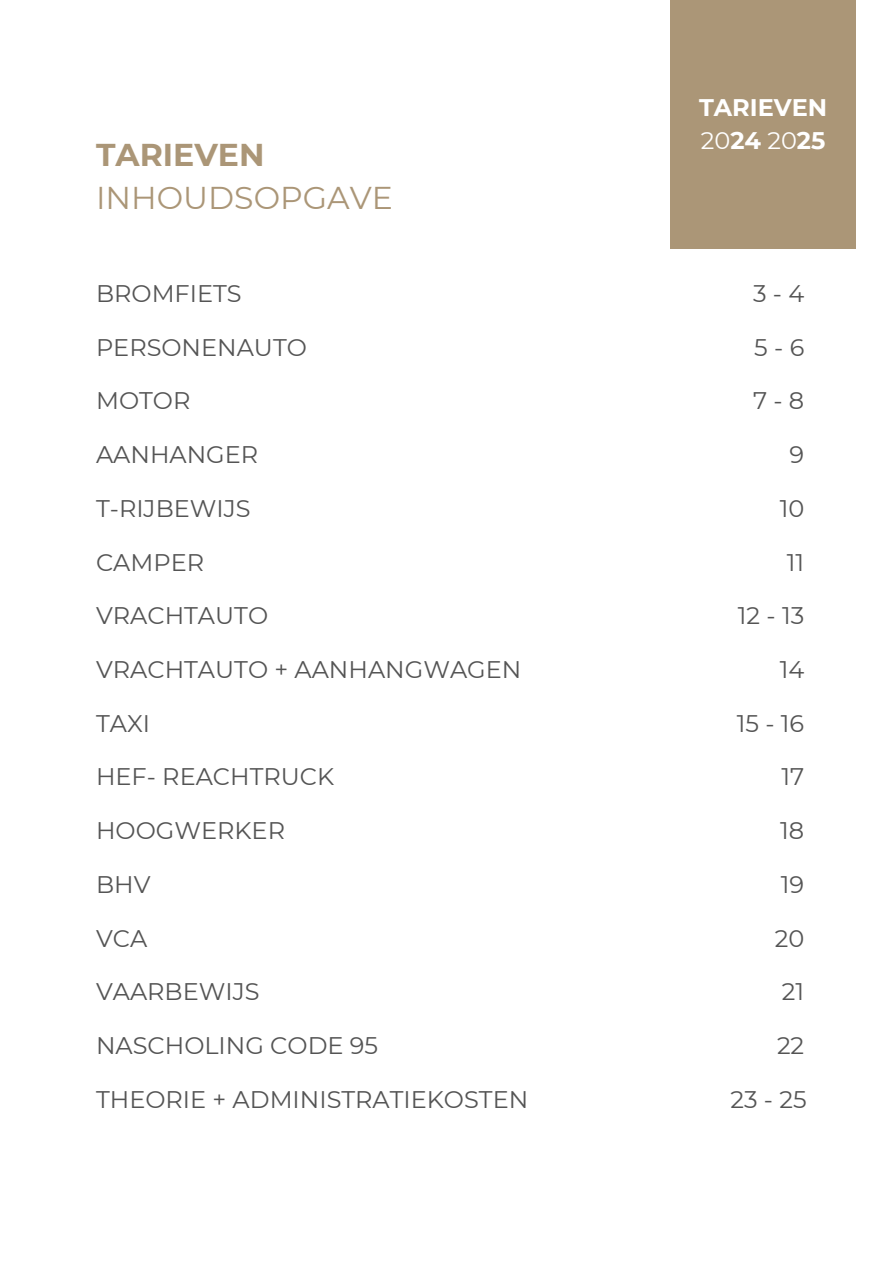
<style>
.page{position:relative;width:894px;height:1264px;background:#fff}
.page>*{position:absolute;margin:0;border:0;box-sizing:border-box;transform-origin:0 0}
.t1{font:31.5px/43.8px "Montserrat";color:#ab9677}
.t2{font:24px "Montserrat";color:#545454}
.t3{font:700 24px "Montserrat";color:#fff}
.t4{font:24px "Montserrat";color:#fff}
.s1{font-weight:700}
</style>
<div class="page">
<div style="left:670px;top:0;width:185px;height:249px;background:#ab9677"></div>
<p class="t1" style="left:96px;top:132px;width:298px"><span class="s1">TARIEVEN<br></span>INHOUDSOPGAVE</p>
<h1 class="t3" style="left:698px;top:93px;width:130px">TARIEVEN</h1>
<p class="t4" style="left:700px;top:125px;width:126px">20<span class="s1">24</span> 20<span class="s1">25</span></p>
<p class="t2" style="left:96px;top:278px;width:147px">BROMFIETS</p>
<p class="t2" style="left:752px;top:278px;width:53px">3-4</p>
<p class="t2" style="left:96px;top:332px;width:212px">PERSONENAUTO</p>
<p class="t2" style="left:754px;top:332px;width:51px">5-6</p>
<p class="t2" style="left:96px;top:386px;width:96px">MOTOR</p>
<p class="t2" style="left:752px;top:386px;width:53px">7-8</p>
<p class="t2" style="left:96px;top:440px;width:164px">AANHANGER</p>
<p class="t2" style="left:789px;top:440px;width:16px">9</p>
<p class="t2" style="left:96px;top:493px;width:156px">T-RIJBEWIJS</p>
<p class="t2" style="left:779px;top:493px;width:26px">10</p>
<p class="t2" style="left:96px;top:547px;width:109px">CAMPER</p>
<p class="t2" style="left:786px;top:547px;width:19px">11</p>
<p class="t2" style="left:96px;top:601px;width:173px">VRACHTAUTO</p>
<p class="t2" style="left:737px;top:601px;width:68px">12 - 13</p>
<p class="t2" style="left:96px;top:654px;width:426px">VRACHTAUTO + AANHANGWAGEN</p>
<p class="t2" style="left:779px;top:654px;width:26px">14</p>
<p class="t2" style="left:96px;top:708px;width:55px">TAXI</p>
<p class="t2" style="left:736px;top:708px;width:69px">15 - 16</p>
<p class="t2" style="left:96px;top:762px;width:240px">HEF- REACHTRUCK</p>
<p class="t2" style="left:781px;top:762px;width:24px">17</p>
<p class="t2" style="left:96px;top:816px;width:190px">HOOGWERKER</p>
<p class="t2" style="left:780px;top:816px;width:25px">18</p>
<p class="t2" style="left:96px;top:869px;width:56px">BHV</p>
<p class="t2" style="left:780px;top:869px;width:25px">19</p>
<p class="t2" style="left:96px;top:923px;width:53px">VCA</p>
<p class="t2" style="left:774px;top:923px;width:31px">20</p>
<p class="t2" style="left:96px;top:977px;width:165px">VAARBEWIJS</p>
<p class="t2" style="left:781px;top:977px;width:24px">21</p>
<p class="t2" style="left:96px;top:1030px;width:283px">NASCHOLING CODE 95</p>
<p class="t2" style="left:776px;top:1030px;width:29px">22</p>
<p class="t2" style="left:96px;top:1084px;width:433px">THEORIE + ADMINISTRATIEKOSTEN</p>
<p class="t2" style="left:730px;top:1084px;width:78px">23 - 25</p>
</div>
